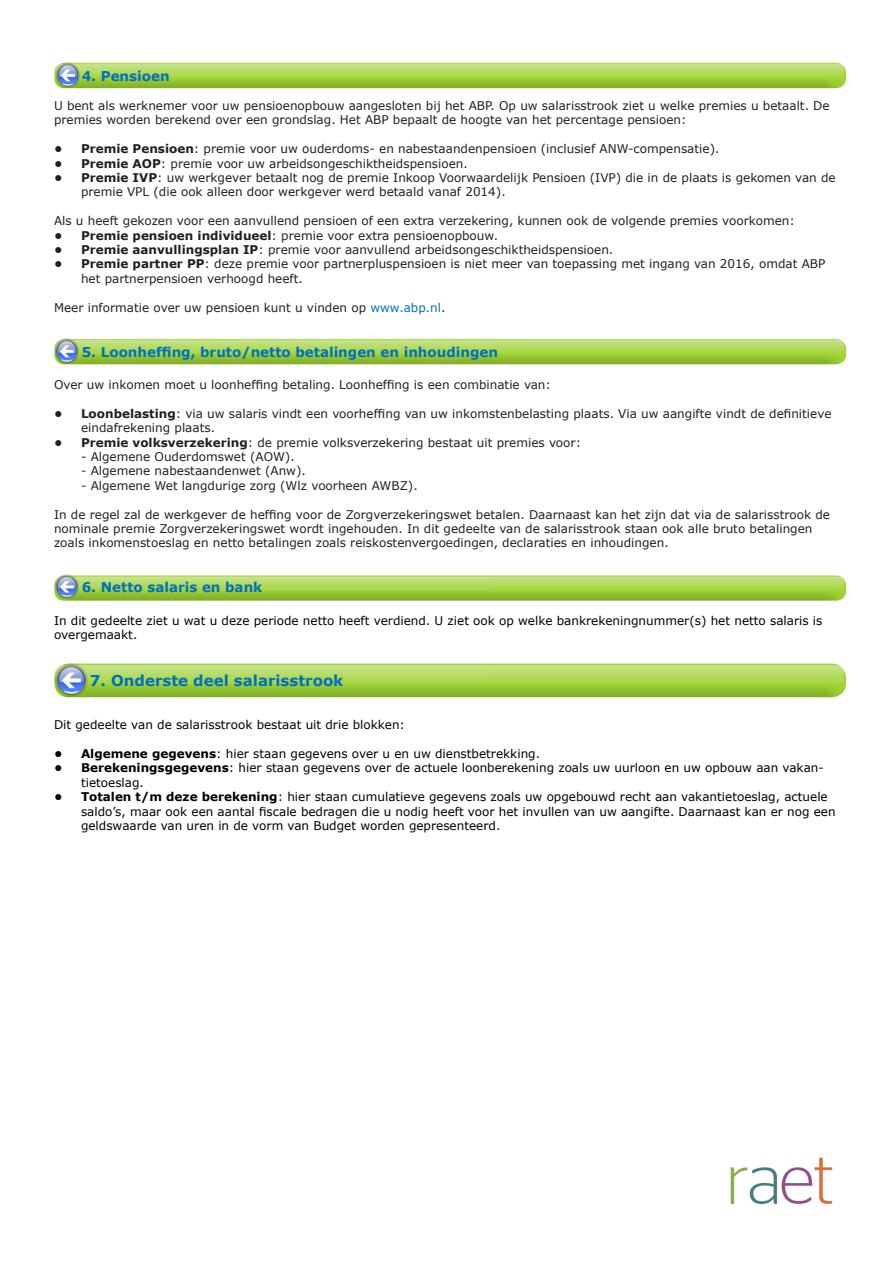
<style>
.page{position:relative;width:893px;height:1263px;background:#fff}
.page>*{position:absolute;margin:0;border:0;box-sizing:border-box;transform-origin:0 0}
.t1{font:700 15px "Verdana";color:#0070c0}
.t2{font:700 13.5px "Verdana";color:#0070c0}
.t3{font:12px/14.4px "Verdana";color:#231f20}
.t4{font:12px/14.4px "Verdana";color:#000}
.s1{font-weight:700}
.s2{color:#0070c0}
</style>
<div class="page">
<img style="left:54px;top:63px;width:792px;height:25px">
<img style="left:60px;top:575px;width:786px;height:26px">
<img style="left:88px;top:663px;width:758px;height:34px">
<img style="left:80px;top:339px;width:766px;height:25px">
<img style="left:54px;top:339px;width:26px;height:25px">
<img style="left:54px;top:663px;width:34px;height:34px">
<img style="left:54px;top:574px;width:26px;height:26px">
<img style="left:55px;top:63px;width:26px;height:25px">
<img style="left:730px;top:1157px;width:103px;height:48px">
<p class="t2" style="left:82px;top:67px;width:90px">4. Pensioen</p>
<p class="t3" style="left:54px;top:98px;width:777px">U bent als werknemer voor uw pensioenopbouw aangesloten bij het ABP. Op uw salarisstrook ziet u welke premies u betaalt. De premies worden berekend over een grondslag. Het ABP bepaalt de hoogte van het percentage pensioen:</p>
<p class="t3" style="left:54px;top:141px;width:667px"><span class="s1">• Premie Pensioen</span>: premie voor uw ouderdoms- en nabestaandenpensioen (inclusief ANW-compensatie).</p>
<p class="t3" style="left:54px;top:156px;width:415px"><span class="s1">• Premie AOP</span>: premie voor uw arbeidsongeschiktheidspensioen.</p>
<p class="t3" style="left:81px;top:170px;width:756px;text-indent:-27px"><span class="s1">• Premie IVP</span>: uw werkgever betaalt nog de premie Inkoop Voorwaardelijk Pensioen (IVP) die in de plaats is gekomen van de premie VPL (die ook alleen door werkgever werd betaald vanaf 2014).</p>
<p class="t3" style="left:54px;top:213px;width:742px">Als u heeft gekozen voor een aanvullend pensioen of een extra verzekering, kunnen ook de volgende premies voorkomen:</p>
<p class="t3" style="left:54px;top:228px;width:446px"><span class="s1">• Premie pensioen individueel</span>: premie voor extra pensioenopbouw.</p>
<p class="t3" style="left:54px;top:242px;width:561px"><span class="s1">• Premie aanvullingsplan IP</span>: premie voor aanvullend arbeidsongeschiktheidspensioen.</p>
<p class="t3" style="left:81px;top:257px;width:746px;text-indent:-27px"><span class="s1">• Premie partner PP</span>: deze premie voor partnerpluspensioen is niet meer van toepassing met ingang van 2016, omdat ABP het partnerpensioen verhoogd heeft.</p>
<p class="t3" style="left:54px;top:300px;width:393px">Meer informatie over uw pensioen kunt u vinden op <span class="s2">www.abp.nl</span>.</p>
<p class="t2" style="left:82px;top:342px;width:418px">5. Loonheffing, bruto/netto betalingen en inhoudingen</p>
<p class="t3" style="left:54px;top:377px;width:498px">Over uw inkomen moet u loonheffing betaling. Loonheffing is een combinatie van:</p>
<p class="t3" style="left:81px;top:406px;width:752px;text-indent:-27px"><span class="s1">• Loonbelasting</span>: via uw salaris vindt een voorheffing van uw inkomstenbelasting plaats. Via uw aangifte vindt de definitieve eindafrekening plaats.</p>
<p class="t3" style="left:54px;top:435px;width:529px"><span class="s1">• Premie volksverzekering</span>: de premie volksverzekering bestaat uit premies voor:</p>
<p class="t3" style="left:81px;top:449px;width:215px">- Algemene Ouderdomswet (AOW).</p>
<p class="t3" style="left:81px;top:464px;width:226px">- Algemene nabestaandenwet (Anw).</p>
<p class="t3" style="left:81px;top:478px;width:338px">- Algemene Wet langdurige zorg (Wlz voorheen AWBZ).</p>
<p class="t3" style="left:54px;top:507px;width:777px">In de regel zal de werkgever de heffing voor de Zorgverzekeringswet betalen. Daarnaast kan het zijn dat via de salarisstrook de nominale premie Zorgverzekeringswet wordt ingehouden. In dit gedeelte van de salarisstrook staan ook alle bruto betalingen zoals inkomenstoeslag en netto betalingen zoals reiskostenvergoedingen, declaraties en inhoudingen.</p>
<p class="t2" style="left:82px;top:578px;width:182px">6. Netto salaris en bank</p>
<p class="t4" style="left:54px;top:613px;width:770px">In dit gedeelte ziet u wat u deze periode netto heeft verdiend. U ziet ook op welke bankrekeningnummer(s) het netto salaris is overgemaakt.</p>
<p class="t1" style="left:90px;top:670px;width:255px">7. Onderste deel salarisstrook</p>
<p class="t4" style="left:54px;top:717px;width:353px">Dit gedeelte van de salarisstrook bestaat uit drie blokken:</p>
<p class="t4" style="left:54px;top:746px;width:488px"><span class="s1">• Algemene gegevens</span>: hier staan gegevens over u en uw dienstbetrekking.</p>
<p class="t4" style="left:81px;top:761px;width:744px;text-indent:-27px"><span class="s1">• Berekeningsgegevens</span>: hier staan gegevens over de actuele loonberekening zoals uw uurloon en uw opbouw aan vakan&shy;tietoeslag.</p>
<p class="t4" style="left:81px;top:789px;width:756px;text-indent:-27px"><span class="s1">• Totalen t/m deze berekening</span>: hier staan cumulatieve gegevens zoals uw opgebouwd recht aan vakantietoeslag, actuele saldo’s, maar ook een aantal fiscale bedragen die u nodig heeft voor het invullen van uw aangifte. Daarnaast kan er nog een geldswaarde van uren in de vorm van Budget worden gepresenteerd.</p>
</div>
